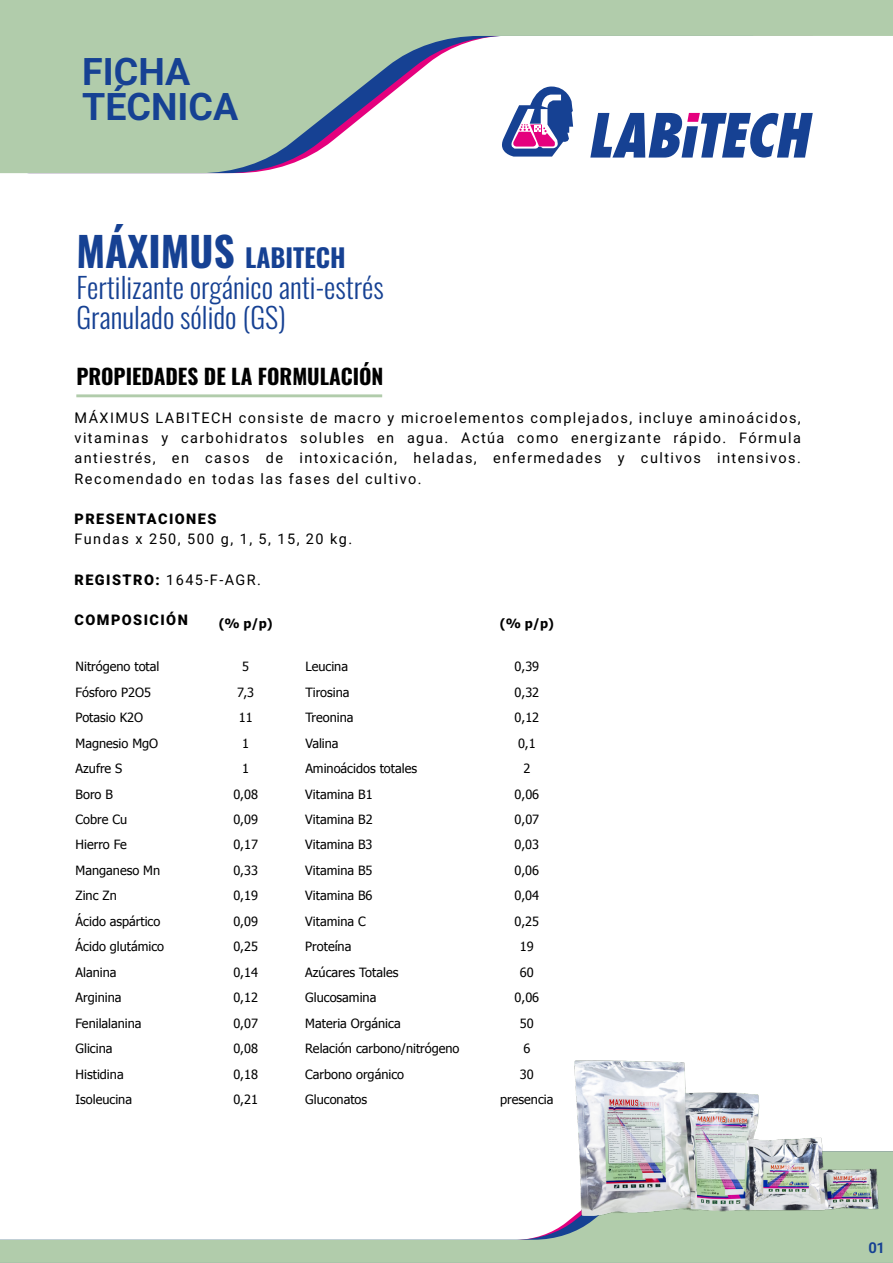
<style>
.page{position:relative;width:893px;height:1263px;background:#fff}
.page>*{position:absolute;margin:0;border:0;box-sizing:border-box;transform-origin:0 0}
.t1{font:700 37.5px/34.8px "Roboto";color:#164193}
.t2{font:300 28.5px/30.2px "Oswald";color:#164193}
.t3{font:25.5px "Oswald";color:#164193}
.t4{font:21.3px "Oswald";color:#000}
.t5{font:700 14.85px "Roboto";color:#164193}
.t6{font:14.4px/20.2px "Roboto";letter-spacing:.1em;color:#000;text-align:justify}
.t7{font:900 14.4px "Roboto";letter-spacing:.1em;color:#000}
.t8{font:12.75px "Tahoma";color:#000}
.t9{font:700 12.75px "Tahoma";color:#000}
.s1{font-size:40.8px}
.s2{font-weight:900}
</style>
<div class="page">
<svg style="left:0;top:0;width:893px;height:173px;fill:#b1ccab"></svg>
<hr style="left:76px;top:394px;width:306px;height:3px;background:#b1ccab">
<svg style="left:0;top:1151px;width:893px;height:112px"></svg>
<img style="left:575px;top:1060px;width:303px;height:155px">
<h1 class="t1" style="left:82px;top:53px;width:158px">FICHA<br>TÉCNICA</h1>
<h3 class="t3" style="left:76px;top:235px;width:271px"><span class="s1">MÁXIMUS</span> LABITECH</h3>
<h2 class="t2" style="left:76px;top:269px;width:309px">Fertilizante orgánico anti-estrés<br>Granulado sólido (GS)</h2>
<h3 class="t4" style="left:76px;top:357px;width:309px">PROPIEDADES DE LA FORMULACIÓN</h3>
<p class="t6" style="left:75px;top:407px;width:728px">MÁXIMUS LABITECH consiste de macro y microelementos complejados, incluye aminoácidos, vitaminas y carbohidratos solubles en agua. Actúa como energizante rápido. Fórmula antiestrés, en casos de intoxicación, heladas, enfermedades y cultivos intensivos.<br>Recomendado en todas las fases del cultivo.</p>
<p class="t7" style="left:75px;top:509px;width:143px">PRESENTACIONES</p>
<p class="t6" style="left:75px;top:528px;width:279px">Fundas x 250, 500 g, 1, 5, 15, 20 kg.</p>
<p class="t6" style="left:75px;top:569px;width:188px"><span class="s2">REGISTRO:</span> 1645-F-AGR.</p>
<p class="t7" style="left:75px;top:610px;width:115px">COMPOSICIÓN</p>
<p class="t9" style="left:219px;top:615px;width:55px">(% p/p)</p>
<p class="t9" style="left:500px;top:615px;width:55px">(% p/p)</p>
<p class="t8" style="left:76px;top:658px;width:85px">Nitrógeno total</p>
<p class="t8" style="left:242px;top:658px;width:8px">5</p>
<p class="t8" style="left:305px;top:658px;width:44px">Leucina</p>
<p class="t8" style="left:514px;top:658px;width:26px">0,39</p>
<p class="t8" style="left:76px;top:683px;width:77px">Fósforo P2O5</p>
<p class="t8" style="left:237px;top:683px;width:18px">7,3</p>
<p class="t8" style="left:305px;top:683px;width:46px">Tirosina</p>
<p class="t8" style="left:514px;top:683px;width:26px">0,32</p>
<p class="t8" style="left:76px;top:709px;width:69px">Potasio K2O</p>
<p class="t8" style="left:239px;top:709px;width:15px">11</p>
<p class="t8" style="left:305px;top:709px;width:50px">Treonina</p>
<p class="t8" style="left:514px;top:709px;width:26px">0,12</p>
<p class="t8" style="left:76px;top:734px;width:84px">Magnesio MgO</p>
<p class="t8" style="left:242px;top:734px;width:8px">1</p>
<p class="t8" style="left:305px;top:734px;width:35px">Valina</p>
<p class="t8" style="left:518px;top:734px;width:19px">0,1</p>
<p class="t8" style="left:76px;top:760px;width:48px">Azufre S</p>
<p class="t8" style="left:242px;top:760px;width:8px">1</p>
<p class="t8" style="left:305px;top:760px;width:113px">Aminoácidos totales</p>
<p class="t8" style="left:523px;top:760px;width:8px">2</p>
<p class="t8" style="left:76px;top:785px;width:39px">Boro B</p>
<p class="t8" style="left:233px;top:785px;width:26px">0,08</p>
<p class="t8" style="left:305px;top:785px;width:69px">Vitamina B1</p>
<p class="t8" style="left:514px;top:785px;width:26px">0,06</p>
<p class="t8" style="left:76px;top:811px;width:53px">Cobre Cu</p>
<p class="t8" style="left:233px;top:811px;width:26px">0,09</p>
<p class="t8" style="left:305px;top:811px;width:69px">Vitamina B2</p>
<p class="t8" style="left:514px;top:811px;width:26px">0,07</p>
<p class="t8" style="left:76px;top:836px;width:53px">Hierro Fe</p>
<p class="t8" style="left:233px;top:836px;width:26px">0,17</p>
<p class="t8" style="left:305px;top:836px;width:69px">Vitamina B3</p>
<p class="t8" style="left:514px;top:836px;width:26px">0,03</p>
<p class="t8" style="left:76px;top:862px;width:86px">Manganeso Mn</p>
<p class="t8" style="left:233px;top:862px;width:26px">0,33</p>
<p class="t8" style="left:305px;top:862px;width:69px">Vitamina B5</p>
<p class="t8" style="left:514px;top:862px;width:26px">0,06</p>
<p class="t8" style="left:76px;top:887px;width:43px">Zinc Zn</p>
<p class="t8" style="left:233px;top:887px;width:26px">0,19</p>
<p class="t8" style="left:305px;top:887px;width:69px">Vitamina B6</p>
<p class="t8" style="left:514px;top:887px;width:26px">0,04</p>
<p class="t8" style="left:76px;top:913px;width:86px">Ácido aspártico</p>
<p class="t8" style="left:233px;top:913px;width:26px">0,09</p>
<p class="t8" style="left:305px;top:913px;width:62px">Vitamina C</p>
<p class="t8" style="left:514px;top:913px;width:26px">0,25</p>
<p class="t8" style="left:76px;top:938px;width:90px">Ácido glutámico</p>
<p class="t8" style="left:233px;top:938px;width:26px">0,25</p>
<p class="t8" style="left:305px;top:938px;width:48px">Proteína</p>
<p class="t8" style="left:520px;top:938px;width:15px">19</p>
<p class="t8" style="left:76px;top:964px;width:43px">Alanina</p>
<p class="t8" style="left:233px;top:964px;width:26px">0,14</p>
<p class="t8" style="left:305px;top:964px;width:95px">Azúcares Totales</p>
<p class="t8" style="left:520px;top:964px;width:15px">60</p>
<p class="t8" style="left:76px;top:989px;width:47px">Arginina</p>
<p class="t8" style="left:233px;top:989px;width:26px">0,12</p>
<p class="t8" style="left:305px;top:989px;width:73px">Glucosamina</p>
<p class="t8" style="left:514px;top:989px;width:26px">0,06</p>
<p class="t8" style="left:76px;top:1014px;width:68px">Fenilalanina</p>
<p class="t8" style="left:233px;top:1014px;width:26px">0,07</p>
<p class="t8" style="left:305px;top:1014px;width:97px">Materia Orgánica</p>
<p class="t8" style="left:520px;top:1014px;width:15px">50</p>
<p class="t8" style="left:76px;top:1040px;width:38px">Glicina</p>
<p class="t8" style="left:233px;top:1040px;width:26px">0,08</p>
<p class="t8" style="left:305px;top:1040px;width:156px">Relación carbono/nitrógeno</p>
<p class="t8" style="left:523px;top:1040px;width:8px">6</p>
<p class="t8" style="left:76px;top:1065px;width:50px">Histidina</p>
<p class="t8" style="left:233px;top:1065px;width:26px">0,18</p>
<p class="t8" style="left:305px;top:1065px;width:100px">Carbono orgánico</p>
<p class="t8" style="left:520px;top:1065px;width:15px">30</p>
<p class="t8" style="left:76px;top:1091px;width:58px">Isoleucina</p>
<p class="t8" style="left:233px;top:1091px;width:26px">0,21</p>
<p class="t8" style="left:305px;top:1091px;width:63px">Gluconatos</p>
<p class="t8" style="left:500px;top:1091px;width:55px">presencia</p>
<p class="t5" style="left:868px;top:1238px;width:18px">01</p>
</div>
